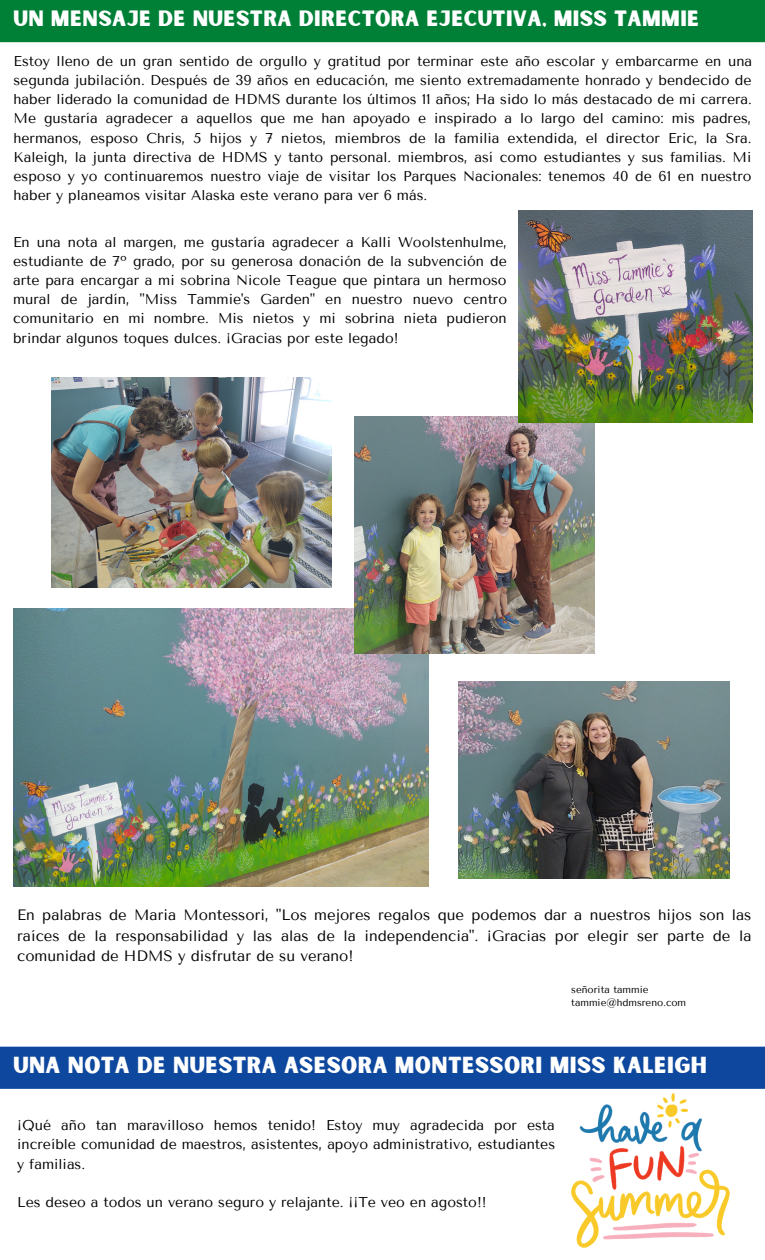
<style>
.page{position:relative;width:765px;height:1260px;background:#fff}
.page>*{position:absolute;margin:0;border:0;box-sizing:border-box;transform-origin:0 0}
.t1{font:22.12px "Sunborn Sans One";letter-spacing:.015em;color:#fff}
.t2{font:21.25px "Sunborn Sans One";letter-spacing:.015em;color:#fff}
.t3{font:15px/20.6px "Tenor Sans";color:#000;text-align:justify}
.t4{font:14.12px/19.1px "Tenor Sans";color:#000;text-align:justify}
.t5{font:10px "Tenor Sans";color:#000}
</style>
<div class="page">
<div style="left:0;top:0;width:765px;height:42px;background:#008037"></div>
<img style="left:459px;top:681px;width:271px;height:197px">
<img style="left:51px;top:378px;width:280px;height:210px">
<img style="left:13px;top:608px;width:416px;height:279px">
<img style="left:355px;top:416px;width:240px;height:237px">
<div style="left:0;top:1047px;width:765px;height:42px;background:#0e489e"></div>
<img style="left:519px;top:210px;width:233px;height:213px">
<img style="left:571px;top:1093px;width:159px;height:155px">
<p class="t2" style="left:13px;top:4px;width:687px">UN MENSAJE DE NUESTRA DIRECTORA EJECUTIVA, MISS TAMMIE</p>
<p class="t4" style="left:13px;top:52px;width:740px">Estoy lleno de un gran sentido de orgullo y gratitud por terminar este año escolar y embarcarme en una segunda jubilación. Después de 39 años en educación, me siento extremadamente honrado y bendecido de haber liderado la comunidad de HDMS durante los últimos 11 años; Ha sido lo más destacado de mi carrera.<br>Me gustaría agradecer a aquellos que me han apoyado e inspirado a lo largo del camino: mis padres, hermanos, esposo Chris, 5 hijos y 7 nietos, miembros de la familia extendida, el director Eric, la Sra.<br>Kaleigh, la junta directiva de HDMS y tanto personal. miembros, así como estudiantes y sus familias. Mi esposo y yo continuaremos nuestro viaje de visitar los Parques Nacionales: tenemos 40 de 61 en nuestro haber y planeamos visitar Alaska este verano para ver 6 más.</p>
<p class="t4" style="left:13px;top:233px;width:496px">En una nota al margen, me gustaría agradecer a Kalli Woolstenhulme, estudiante de 7º grado, por su generosa donación de la subvención de arte para encargar a mi sobrina Nicole Teague que pintara un hermoso mural de jardín, "Miss Tammie's Garden" en nuestro nuevo centro comunitario en mi nombre. Mis nietos y mi sobrina nieta pudieron brindar algunos toques dulces. ¡Gracias por este legado!</p>
<p class="t3" style="left:17px;top:905px;width:736px">En palabras de Maria Montessori, "Los mejores regalos que podemos dar a nuestros hijos son las raíces de la responsabilidad y las alas de la independencia". ¡Gracias por elegir ser parte de la comunidad de HDMS y disfrutar de su verano!</p>
<p class="t5" style="left:571px;top:983px;width:79px">señorita tammie</p>
<p class="t5" style="left:571px;top:997px;width:116px">tammie@hdmsreno.com</p>
<p class="t1" style="left:13px;top:1051px;width:695px">UNA NOTA DE NUESTRA ASESORA MONTESSORI MISS KALEIGH</p>
<p class="t4" style="left:17px;top:1116px;width:539px">¡Qué año tan maravilloso hemos tenido! Estoy muy agradecida por esta increíble comunidad de maestros, asistentes, apoyo administrativo, estudiantes y familias.</p>
<p class="t4" style="left:17px;top:1193px;width:471px">Les deseo a todos un verano seguro y relajante. ¡¡Te veo en agosto!!</p>
</div>
